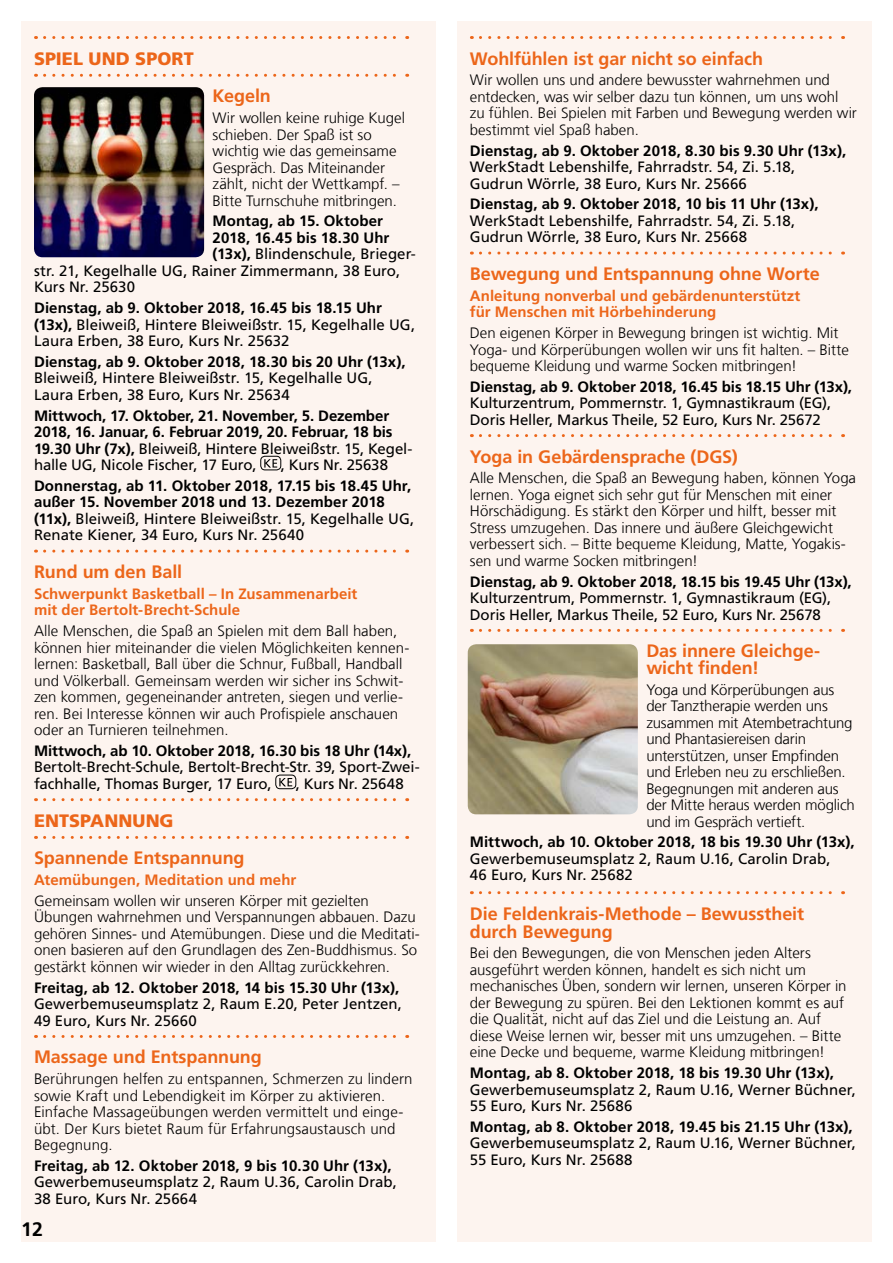
<style>
.page{position:relative;width:893px;height:1263px;background:#fff}
.page>*{position:absolute;margin:0;border:0;box-sizing:border-box;transform-origin:0 0}
.t1{font:700 19.5px "Frutiger LT Com";color:#000}
.t2{font:700 18px/16.5px "Frutiger LT Com";letter-spacing:-.005em;color:#ec661a}
.t3{font:900 18px "Frutiger LT Com";letter-spacing:.005em;color:#ec661a}
.t4{font:300 15px/16.5px "Frutiger LT Com";color:#000}
.t5{font:15px/16.5px "Frutiger LT Com";color:#000}
.t6{font:700 15px/16.5px "Frutiger LT Com";color:#000}
.t7{font:700 15px/16.5px "Frutiger LT Com";letter-spacing:.005em;color:#ec661a}
.s1{font-weight:700}
.s2{font-weight:400}
</style>
<div class="page">
<div style="left:457px;top:21px;width:415px;height:1221px;background:#fdf4ef"></div>
<div style="left:21px;top:21px;width:415px;height:1221px;background:#fdf4ef"></div>
<svg style="left:45px;top:36px;width:363px;height:3px"></svg>
<svg style="left:45px;top:74px;width:363px;height:3px"></svg>
<svg style="left:45px;top:550px;width:363px;height:3px"></svg>
<svg style="left:45px;top:798px;width:363px;height:3px"></svg>
<svg style="left:45px;top:836px;width:363px;height:3px"></svg>
<svg style="left:45px;top:1035px;width:363px;height:3px"></svg>
<svg style="left:264px;top:459px;width:13px;height:9px"></svg>
<div style="left:261px;top:456px;width:20px;height:14px;border:1px solid #000;border-radius:4px"></div>
<svg style="left:279px;top:778px;width:13px;height:8px"></svg>
<div style="left:276px;top:775px;width:20px;height:14px;border:1px solid #000;border-radius:4px"></div>
<svg style="left:480px;top:36px;width:364px;height:3px"></svg>
<svg style="left:480px;top:252px;width:364px;height:3px"></svg>
<svg style="left:480px;top:434px;width:364px;height:3px"></svg>
<svg style="left:480px;top:629px;width:364px;height:3px"></svg>
<svg style="left:480px;top:891px;width:364px;height:3px"></svg>
<img style="left:468px;top:644px;width:170px;height:170px">
<img style="left:34px;top:87px;width:170px;height:170px">
<p class="t3" style="left:34px;top:47px;width:69px">SPIEL UND</p>
<p class="t3" style="left:135px;top:47px;width:24px">SPORT</p>
<p class="t2" style="left:213px;top:88px;width:60px">Kegeln</p>
<p class="t4" style="left:213px;top:110px;width:194px">Wir wollen keine ruhige Kugel schieben. Der Spaß ist so wichtig wie das gemeinsame<br>Gespräch. Das Miteinander zählt, nicht der Wettkampf. –<br>Bitte Turnschuhe mitbringen.</p>
<p class="t6" style="left:213px;top:213px;width:172px">Montag, ab 15. Oktober</p>
<p class="t6" style="left:213px;top:229px;width:178px">2018, 16.45 bis 18.30 Uhr</p>
<p class="t5" style="left:213px;top:246px;width:205px"><span class="s1">(13x),</span> Blindenschule, Brieger-</p>
<p class="t5" style="left:34px;top:262px;width:368px">str. 21, Kegelhalle UG, Rainer Zimmermann, 38 Euro,</p>
<p class="t5" style="left:34px;top:279px;width:103px">Kurs Nr. 25630</p>
<p class="t5" style="left:34px;top:300px;width:383px"><span class="s1">Dienstag, ab 9. Oktober 2018, 16.45 bis 18.15 Uhr (13x),</span> Bleiweiß, Hintere Bleiweißstr. 15, Kegelhalle UG,<br>Laura Erben, 38 Euro, Kurs Nr. 25632</p>
<p class="t6" style="left:34px;top:353px;width:373px">Dienstag, ab 9. Oktober 2018, 18.30 bis 20 Uhr (13x),</p>
<p class="t5" style="left:34px;top:370px;width:340px">Bleiweiß, Hintere Bleiweißstr. 15, Kegelhalle UG,<br>Laura Erben, 38 Euro, Kurs Nr. 25634</p>
<p class="t6" style="left:34px;top:407px;width:380px">Mittwoch, 17. Oktober, 21. November, 5. Dezember 2018, 16. Januar, 6. Februar 2019, 20. Februar, 18 bis 19.30 Uhr (7x), <span class="s2">Bleiweiß, Hintere Bleiweißstr. 15, Kegel&shy;halle UG, Nicole Fischer, 17 Euro,</span></p>
<p class="t5" style="left:281px;top:457px;width:109px">, Kurs Nr. 25638</p>
<p class="t6" style="left:34px;top:477px;width:382px">Donnerstag, ab 11. Oktober 2018, 17.15 bis 18.45 Uhr, außer 15. November 2018 und 13. Dezember 2018 (11x), <span class="s2">Bleiweiß, Hintere Bleiweißstr. 15, Kegelhalle UG, Renate Kiener, 34 Euro, Kurs Nr. 25640</span></p>
<p class="t2" style="left:34px;top:564px;width:150px">Rund um den Ball</p>
<p class="t7" style="left:34px;top:585px;width:325px">Schwerpunkt Basketball – In Zusammenarbeit mit der Bertolt-Brecht-Schule</p>
<p class="t4" style="left:34px;top:623px;width:377px">Alle Menschen, die Spaß an Spielen mit dem Ball haben, können hier miteinander die vielen Möglichkeiten kennen&shy;lernen: Basketball, Ball über die Schnur, Fußball, Handball und Völkerball. Gemeinsam werden wir sicher ins Schwit&shy;zen kommen, gegeneinander antreten, siegen und verlie&shy;ren. Bei Interesse können wir auch Profispiele anschauen oder an Turnieren teilnehmen.</p>
<p class="t6" style="left:34px;top:742px;width:379px">Mittwoch, ab 10. Oktober 2018, 16.30 bis 18 Uhr (14x),</p>
<p class="t5" style="left:34px;top:759px;width:387px">Bertolt-Brecht-Schule, Bertolt-Brecht-Str. 39, Sport-Zwei&shy;fachhalle, Thomas Burger, 17 Euro,</p>
<p class="t5" style="left:296px;top:775px;width:109px">, Kurs Nr. 25648</p>
<p class="t3" style="left:34px;top:810px;width:25px">ENTSPANNUNG</p>
<p class="t2" style="left:34px;top:850px;width:212px">Spannende Entspannung</p>
<p class="t7" style="left:34px;top:872px;width:264px">Atemübungen, Meditation und mehr</p>
<p class="t4" style="left:34px;top:893px;width:387px">Gemeinsam wollen wir unseren Körper mit gezielten Übungen wahrnehmen und Verspannungen abbauen. Dazu gehören Sinnes- und Atemübungen. Diese und die Meditati&shy;onen basieren auf den Grundlagen des Zen-Buddhismus. So gestärkt können wir wieder in den Alltag zurückkehren.</p>
<p class="t6" style="left:34px;top:979px;width:367px">Freitag, ab 12. Oktober 2018, 14 bis 15.30 Uhr (13x),</p>
<p class="t5" style="left:34px;top:996px;width:370px">Gewerbemuseumsplatz 2, Raum E.20, Peter Jentzen,<br>49 Euro, Kurs Nr. 25660</p>
<p class="t2" style="left:34px;top:1049px;width:229px">Massage und Entspannung</p>
<p class="t4" style="left:34px;top:1071px;width:380px">Berührungen helfen zu entspannen, Schmerzen zu lindern sowie Kraft und Lebendigkeit im Körper zu aktivieren.<br>Einfache Massageübungen werden vermittelt und einge&shy;übt. Der Kurs bietet Raum für Erfahrungsaustausch und Begegnung.</p>
<p class="t6" style="left:34px;top:1157px;width:359px">Freitag, ab 12. Oktober 2018, 9 bis 10.30 Uhr (13x),</p>
<p class="t5" style="left:34px;top:1174px;width:364px">Gewerbemuseumsplatz 2, Raum U.36, Carolin Drab,<br>38 Euro, Kurs Nr. 25664</p>
<h1 class="t1" style="left:21px;top:1218px;width:23px">12</h1>
<p class="t2" style="left:470px;top:50px;width:295px">Wohlfühlen ist gar nicht so einfach</p>
<p class="t4" style="left:470px;top:72px;width:388px">Wir wollen uns und andere bewusster wahrnehmen und entdecken, was wir selber dazu tun können, um uns wohl zu fühlen. Bei Spielen mit Farben und Bewegung werden wir bestimmt viel Spaß haben.</p>
<p class="t6" style="left:470px;top:142px;width:378px">Dienstag, ab 9. Oktober 2018, 8.30 bis 9.30 Uhr (13x),</p>
<p class="t5" style="left:470px;top:159px;width:327px">WerkStadt Lebenshilfe, Fahrradstr. 54, Zi. 5.18,<br>Gudrun Wörrle, 38 Euro, Kurs Nr. 25666</p>
<p class="t6" style="left:470px;top:196px;width:350px">Dienstag, ab 9. Oktober 2018, 10 bis 11 Uhr (13x),</p>
<p class="t5" style="left:470px;top:212px;width:327px">WerkStadt Lebenshilfe, Fahrradstr. 54, Zi. 5.18,<br>Gudrun Wörrle, 38 Euro, Kurs Nr. 25668</p>
<p class="t2" style="left:470px;top:266px;width:351px">Bewegung und Entspannung ohne Worte</p>
<p class="t7" style="left:470px;top:287px;width:332px">Anleitung nonverbal und gebärdenunterstützt für Menschen mit Hörbehinderung</p>
<p class="t4" style="left:470px;top:325px;width:380px">Den eigenen Körper in Bewegung bringen ist wichtig. Mit<br>Yoga- und Körperübungen wollen wir uns fit halten. – Bitte bequeme Kleidung und warme Socken mitbringen!</p>
<p class="t6" style="left:470px;top:378px;width:384px">Dienstag, ab 9. Oktober 2018, 16.45 bis 18.15 Uhr (13x),</p>
<p class="t5" style="left:470px;top:395px;width:363px">Kulturzentrum, Pommernstr. 1, Gymnastikraum (EG),<br>Doris Heller, Markus Theile, 52 Euro, Kurs Nr. 25672</p>
<p class="t2" style="left:470px;top:448px;width:270px">Yoga in Gebärdensprache (DGS)</p>
<p class="t4" style="left:470px;top:470px;width:388px">Alle Menschen, die Spaß an Bewegung haben, können Yoga lernen. Yoga eignet sich sehr gut für Menschen mit einer Hörschädigung. Es stärkt den Körper und hilft, besser mit Stress umzugehen. Das innere und äußere Gleichgewicht verbessert sich. – Bitte bequeme Kleidung, Matte, Yogakis&shy;sen und warme Socken mitbringen!</p>
<p class="t6" style="left:470px;top:573px;width:383px">Dienstag, ab 9. Oktober 2018, 18.15 bis 19.45 Uhr (13x),</p>
<p class="t5" style="left:470px;top:590px;width:363px">Kulturzentrum, Pommernstr. 1, Gymnastikraum (EG),<br>Doris Heller, Markus Theile, 52 Euro, Kurs Nr. 25678</p>
<p class="t2" style="left:646px;top:643px;width:175px">Das innere Gleichge&shy;wicht finden!</p>
<p class="t4" style="left:646px;top:681px;width:210px">Yoga und Körperübungen aus der Tanztherapie werden uns zusammen mit Atembetrachtung und Phantasiereisen darin unterstützen, unser Empfinden und Erleben neu zu erschließen.<br>Begegnungen mit anderen aus der Mitte heraus werden möglich und im Gespräch vertieft.</p>
<p class="t6" style="left:470px;top:834px;width:386px">Mittwoch, ab 10. Oktober 2018, 18 bis 19.30 Uhr (13x),</p>
<p class="t5" style="left:470px;top:850px;width:362px">Gewerbemuseumsplatz 2, Raum U.16, Carolin Drab,<br>46 Euro, Kurs Nr. 25682</p>
<p class="t2" style="left:470px;top:904px;width:336px;line-height:18px">Die Feldenkrais-Methode – Bewusstheit durch Bewegung</p>
<p class="t4" style="left:470px;top:945px;width:378px">Bei den Bewegungen, die von Menschen jeden Alters ausgeführt werden können, handelt es sich nicht um mechanisches Üben, sondern wir lernen, unseren Körper in der Bewegung zu spüren. Bei den Lektionen kommt es auf die Qualität, nicht auf das Ziel und die Leistung an. Auf diese Weise lernen wir, besser mit uns umzugehen. – Bitte eine Decke und bequeme, warme Kleidung mitbringen!</p>
<p class="t6" style="left:470px;top:1065px;width:366px">Montag, ab 8. Oktober 2018, 18 bis 19.30 Uhr (13x),</p>
<p class="t5" style="left:470px;top:1081px;width:387px">Gewerbemuseumsplatz 2, Raum U.16, Werner Büchner,<br>55 Euro, Kurs Nr. 25686</p>
<p class="t6" style="left:470px;top:1118px;width:384px">Montag, ab 8. Oktober 2018, 19.45 bis 21.15 Uhr (13x),</p>
<p class="t5" style="left:470px;top:1135px;width:387px">Gewerbemuseumsplatz 2, Raum U.16, Werner Büchner,<br>55 Euro, Kurs Nr. 25688</p>
</div>
